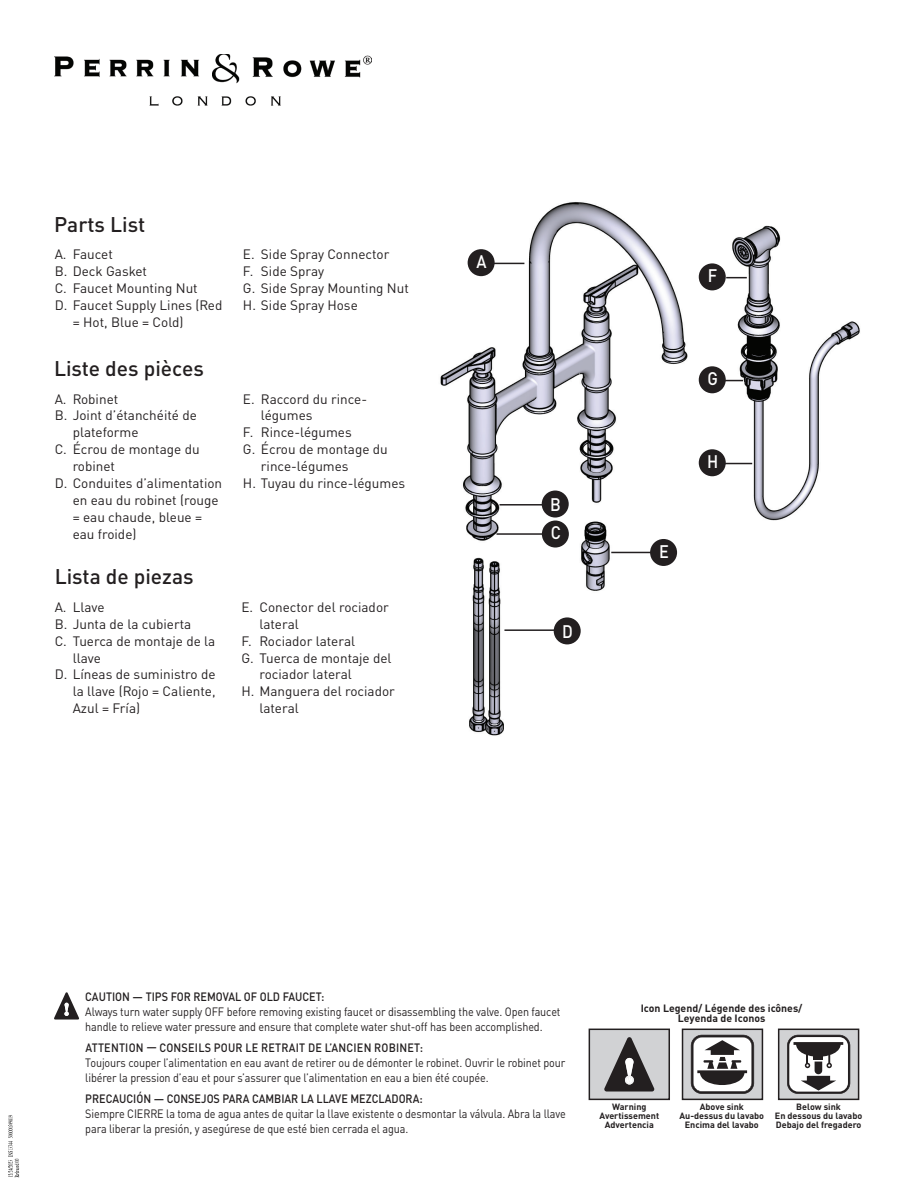
<style>
.page{position:relative;width:918px;height:1188px;background:#fff}
.page>*{position:absolute;margin:0;border:0;box-sizing:border-box;transform-origin:0 0}
.t1{font:500 21px "DIN Pro";color:#231f20}
.t2{font:500 18px "DIN Pro";color:#fff;scale:.9 1}
.t3{font:13.5px/16.8px "DIN Pro";color:#231f20}
.t4{font:12px/15px "DIN Pro";letter-spacing:-.01em;color:#231f20;scale:.9 1}
.t5{font:500 12px "DIN Pro";color:#231f20;scale:.9 1}
.t6{font:500 12px "DIN Pro";letter-spacing:.02em;color:#231f20;scale:.9 1}
.t7{font:700 10.5px/10.5px "DIN Pro";color:#231f20;text-align:center}
.t8{font:700 9px/9px "DIN Pro";color:#231f20;text-align:center}
</style>
<div class="page">
<img style="left:440px;top:202px;width:420px;height:534px">
<div style="left:468px;top:249px;width:27px;height:27px;background:#231f20;border-radius:50%"></div>
<hr style="left:492px;top:263px;width:32px;height:1px;background:#231f20">
<div style="left:699px;top:263px;width:27px;height:27px;background:#231f20;border-radius:50%"></div>
<svg style="left:726px;top:277px;width:21px;height:1px"></svg>
<div style="left:650px;top:539px;width:27px;height:27px;background:#231f20;border-radius:50%"></div>
<hr style="left:611px;top:552px;width:40px;height:1px;background:#231f20">
<div style="left:554px;top:617px;width:27px;height:27px;background:#231f20;border-radius:50%"></div>
<hr style="left:504px;top:629px;width:55px;height:2px;background:#231f20">
<div style="left:542px;top:521px;width:27px;height:27px;background:#231f20;border-radius:50%"></div>
<hr style="left:496px;top:533px;width:49px;height:2px;background:#231f20">
<div style="left:542px;top:491px;width:27px;height:27px;background:#231f20;border-radius:50%"></div>
<hr style="left:500px;top:504px;width:42px;height:2px;background:#231f20">
<div style="left:699px;top:449px;width:27px;height:27px;background:#231f20;border-radius:50%"></div>
<div style="left:699px;top:366px;width:27px;height:27px;background:#231f20;border-radius:50%"></div>
<svg style="left:726px;top:380px;width:17px;height:1px"></svg>
<svg style="left:726px;top:463px;width:26px;height:1px"></svg>
<div style="left:683px;top:1029px;width:79px;height:70px;background:#d1d2d4"></div>
<svg style="left:691px;top:1035px;width:63px;height:59px;background:#a09e9f"></svg>
<div style="left:682px;top:1029px;width:81px;height:71px;border:2px solid #231f20"></div>
<div style="left:589px;top:1029px;width:80px;height:70px;background:#d1d2d4"></div>
<svg style="left:604px;top:1037px;width:50px;height:55px"></svg>
<div style="left:589px;top:1029px;width:81px;height:71px;border:2px solid #231f20"></div>
<div style="left:779px;top:1029px;width:80px;height:70px;background:#d1d2d4"></div>
<svg style="left:787px;top:1035px;width:63px;height:59px;background:#a4a3a3"></svg>
<div style="left:778px;top:1029px;width:81px;height:71px;border:2px solid #231f20"></div>
<svg style="left:54px;top:992px;width:25px;height:28px"></svg>
<img style="left:54px;top:54px;width:318px;height:52px">
<svg style="left:8px;top:1115px;width:11px;height:62px"></svg>
<h1 class="t1" style="left:54px;top:208px;width:92px">Parts List</h1>
<p class="t3" style="left:55px;top:245px;width:60px">A. Faucet</p>
<p class="t3" style="left:55px;top:262px;width:94px">B. Deck Gasket</p>
<p class="t3" style="left:55px;top:279px;width:145px">C. Faucet Mounting Nut</p>
<p class="t3" style="left:55px;top:296px;width:169px">D. Faucet Supply Lines (Red</p>
<p class="t3" style="left:73px;top:313px;width:112px">= Hot, Blue = Cold)</p>
<h1 class="t1" style="left:54px;top:352px;width:151px">Liste des pièces</h1>
<p class="t3" style="left:55px;top:389px;width:65px">A. Robinet</p>
<p class="t3" style="left:55px;top:406px;width:144px">B. Joint d’étanchéité de</p>
<p class="t3" style="left:73px;top:423px;width:67px">plateforme</p>
<p class="t3" style="left:55px;top:440px;width:146px">C. Écrou de montage du</p>
<p class="t3" style="left:73px;top:457px;width:44px">robinet</p>
<p class="t3" style="left:55px;top:474px;width:169px">D. Conduites d’alimentation</p>
<p class="t3" style="left:73px;top:491px;width:147px">en eau du robinet (rouge</p>
<p class="t3" style="left:73px;top:508px;width:131px">= eau chaude, bleue =</p>
<p class="t3" style="left:73px;top:524px;width:65px">eau froide)</p>
<h1 class="t1" style="left:55px;top:560px;width:141px">Lista de piezas</h1>
<p class="t3" style="left:55px;top:598px;width:51px">A. Llave</p>
<p class="t3" style="left:55px;top:615px;width:138px">B. Junta de la cubierta</p>
<p class="t3" style="left:55px;top:632px;width:162px">C. Tuerca de montaje de la</p>
<p class="t3" style="left:73px;top:648px;width:30px">llave</p>
<p class="t3" style="left:55px;top:665px;width:162px">D. Líneas de suministro de</p>
<p class="t3" style="left:73px;top:682px;width:144px">la llave (Rojo = Caliente,</p>
<p class="t3" style="left:73px;top:699px;width:69px">Azul = Fría)</p>
<p class="t3" style="left:243px;top:245px;width:167px">E. Side Spray Connector<br>F. Side Spray<br>G. Side Spray Mounting Nut<br>H. Side Spray Hose</p>
<p class="t3" style="left:243px;top:389px;width:126px">E. Raccord du rince-</p>
<p class="t3" style="left:261px;top:406px;width:53px">légumes</p>
<p class="t3" style="left:243px;top:423px;width:110px">F. Rince-légumes</p>
<p class="t3" style="left:243px;top:440px;width:146px">G. Écrou de montage du</p>
<p class="t3" style="left:261px;top:457px;width:89px">rince-légumes</p>
<p class="t3" style="left:243px;top:474px;width:164px">H. Tuyau du rince-légumes</p>
<p class="t3" style="left:241px;top:598px;width:149px">E. Conector del rociador</p>
<p class="t3" style="left:259px;top:615px;width:41px">lateral</p>
<p class="t3" style="left:241px;top:632px;width:115px">F. Rociador lateral</p>
<p class="t3" style="left:241px;top:648px;width:152px">G. Tuerca de montaje del</p>
<p class="t3" style="left:259px;top:665px;width:94px">rociador lateral</p>
<p class="t3" style="left:241px;top:682px;width:155px">H. Manguera del rociador</p>
<p class="t3" style="left:259px;top:699px;width:41px">lateral</p>
<h2 class="t2" style="left:476px;top:247px;width:13px">A</h2>
<h2 class="t2" style="left:550px;top:490px;width:13px">B</h2>
<h2 class="t2" style="left:551px;top:518px;width:13px">C</h2>
<h2 class="t2" style="left:562px;top:616px;width:13px">D</h2>
<h2 class="t2" style="left:659px;top:537px;width:12px">E</h2>
<h2 class="t2" style="left:708px;top:261px;width:12px">F</h2>
<h2 class="t2" style="left:707px;top:364px;width:13px">G</h2>
<h2 class="t2" style="left:707px;top:447px;width:14px">H</h2>
<p class="t5" style="left:85px;top:987px;width:267px">CAUTION — TIPS FOR REMOVAL OF OLD FAUCET:</p>
<p class="t4" style="left:85px;top:1003px;width:530px">Always turn water supply OFF before removing existing faucet or disassembling the valve. Open faucet handle to relieve water pressure and ensure that complete water shut-off has been accomplished.</p>
<p class="t6" style="left:85px;top:1038px;width:377px">ATTENTION — CONSEILS POUR LE RETRAIT DE L’ANCIEN ROBINET:</p>
<p class="t4" style="left:85px;top:1054px;width:535px">Toujours couper l’alimentation en eau avant de retirer ou de démonter le robinet. Ouvrir le robinet pour libérer la pression d’eau et pour s’assurer que l’alimentation en eau a bien été coupée.</p>
<p class="t5" style="left:85px;top:1089px;width:376px">PRECAUCIÓN — CONSEJOS PARA CAMBIAR LA LLAVE MEZCLADORA:</p>
<p class="t4" style="left:85px;top:1106px;width:535px">Siempre CIERRE la toma de agua antes de quitar la llave existente o desmontar la válvula. Abra la llave para liberar la presión, y asegúrese de que esté bien cerrada el agua.</p>
<p class="t7" style="left:641px;top:1002px;width:163px">Icon Legend/ Légende des icônes/<br>Leyenda de Iconos</p>
<p class="t8" style="left:599px;top:1102px;width:61px">Warning<br>Avertissement<br>Advertencia</p>
<p class="t8" style="left:775px;top:1102px;width:89px">Below sink<br>En dessous du lavabo<br>Debajo del fregadero</p>
<p class="t8" style="left:680px;top:1102px;width:86px">Above sink<br>Au-dessus du lavabo<br>Encima del lavabo</p>
</div>
